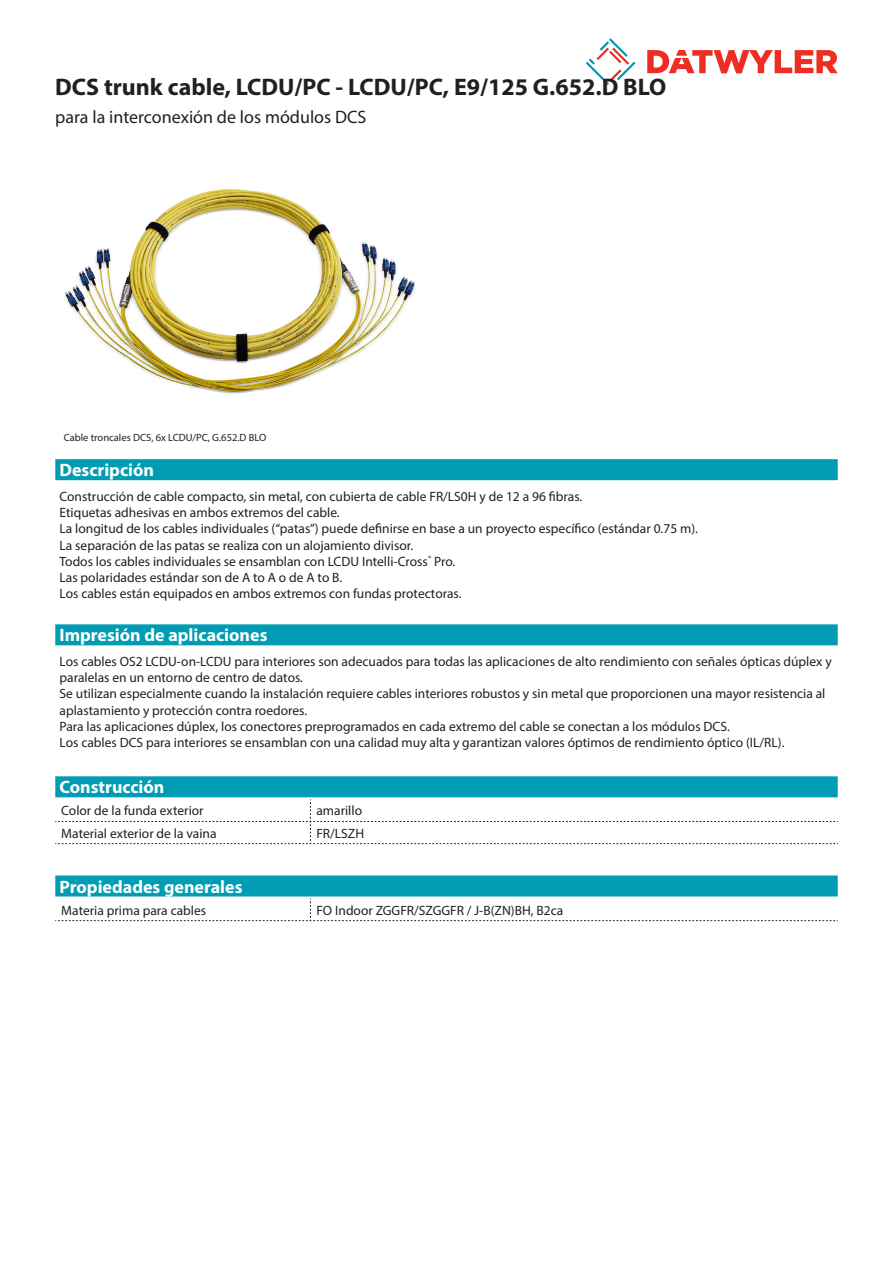
<style>
.page{position:relative;width:893px;height:1263px;background:#fff}
.page>*{position:absolute;margin:0;border:0;box-sizing:border-box;transform-origin:0 0}
.Product_Head{font:700 24px "Myriad Pro";color:#231f20}
.Standard_Head_Proper{font:700 18px "Myriad Pro";color:#fff}
.SubHead{font:18px "Myriad Pro";color:#231f20}
.Standard_text{font:13.5px/16.2px "Myriad Pro";color:#231f20}
.myriad_light_propert{font:13.5px "Myriad Pro";color:#231f20}
.imagetext{font:10.5px "Myriad Pro";color:#231f20}
</style>
<div class="page">
<svg style="left:586px;top:38px;width:49px;height:47px"></svg>
<svg style="left:647px;top:50px;width:191px;height:23px"></svg>
<div style="left:55px;top:776px;width:783px;height:21px;background:#009cb3"></div>
<svg style="left:55px;top:799px;width:783px;height:45px"></svg>
<img style="left:64px;top:189px;width:352px;height:205px">
<div style="left:55px;top:459px;width:783px;height:21px;background:#009cb3"></div>
<div style="left:55px;top:624px;width:783px;height:21px;background:#009cb3"></div>
<div style="left:55px;top:875px;width:783px;height:21px;background:#009cb3"></div>
<svg style="left:55px;top:898px;width:783px;height:23px"></svg>
<p class="Product_Head" style="left:55px;top:71px;width:613px">DCS trunk cable, LCDU/PC - LCDU/PC, E9/125 G.652.D BLO</p>
<p class="SubHead" style="left:55px;top:105px;width:313px">para la interconexión de los módulos DCS</p>
<p class="imagetext" style="left:64px;top:431px;width:204px">Cable troncales DCS, 6x LCDU/PC, G.652.D BLO</p>
<p class="Standard_Head_Proper" style="left:60px;top:458px;width:96px">Descripción</p>
<p class="Standard_text" style="left:60px;top:488px;width:640px">Construcción de cable compacto, sin metal, con cubierta de cable FR/LS0H y de 12 a 96 fibras.<br>Etiquetas adhesivas en ambos extremos del cable.<br>La longitud de los cables individuales (“patas”) puede definirse en base a un proyecto específico (estándar 0.75 m).<br>La separación de las patas se realiza con un alojamiento divisor.<br>Todos los cables individuales se ensamblan con LCDU Intelli-Cross<sup>®</sup> Pro.<br>Las polaridades estándar son de A to A o de A to B.<br>Los cables están equipados en ambos extremos con fundas protectoras.</p>
<p class="Standard_Head_Proper" style="left:60px;top:623px;width:209px">Impresión de aplicaciones</p>
<p class="Standard_text" style="left:60px;top:653px;width:774px">Los cables OS2 LCDU-on-LCDU para interiores son adecuados para todas las aplicaciones de alto rendimiento con señales ópticas dúplex y paralelas en un entorno de centro de datos.<br>Se utilizan especialmente cuando la instalación requiere cables interiores robustos y sin metal que proporcionen una mayor resistencia al aplastamiento y protección contra roedores.<br>Para las aplicaciones dúplex, los conectores preprogramados en cada extremo del cable se conectan a los módulos DCS.<br>Los cables DCS para interiores se ensamblan con una calidad muy alta y garantizan valores óptimos de rendimiento óptico (IL/RL).</p>
<p class="Standard_Head_Proper" style="left:60px;top:775px;width:106px">Construcción</p>
<p class="myriad_light_propert" style="left:61px;top:803px;width:144px">Color de la funda exterior</p>
<p class="myriad_light_propert" style="left:316px;top:803px;width:47px">amarillo</p>
<p class="myriad_light_propert" style="left:61px;top:825px;width:157px">Material exterior de la vaina</p>
<p class="myriad_light_propert" style="left:316px;top:825px;width:49px">FR/LSZH</p>
<p class="Standard_Head_Proper" style="left:60px;top:875px;width:184px">Propiedades generales</p>
<p class="myriad_light_propert" style="left:61px;top:902px;width:146px">Materia prima para cables</p>
<p class="myriad_light_propert" style="left:316px;top:902px;width:248px">FO Indoor ZGGFR/SZGGFR / J-B(ZN)BH, B2ca</p>
</div>
